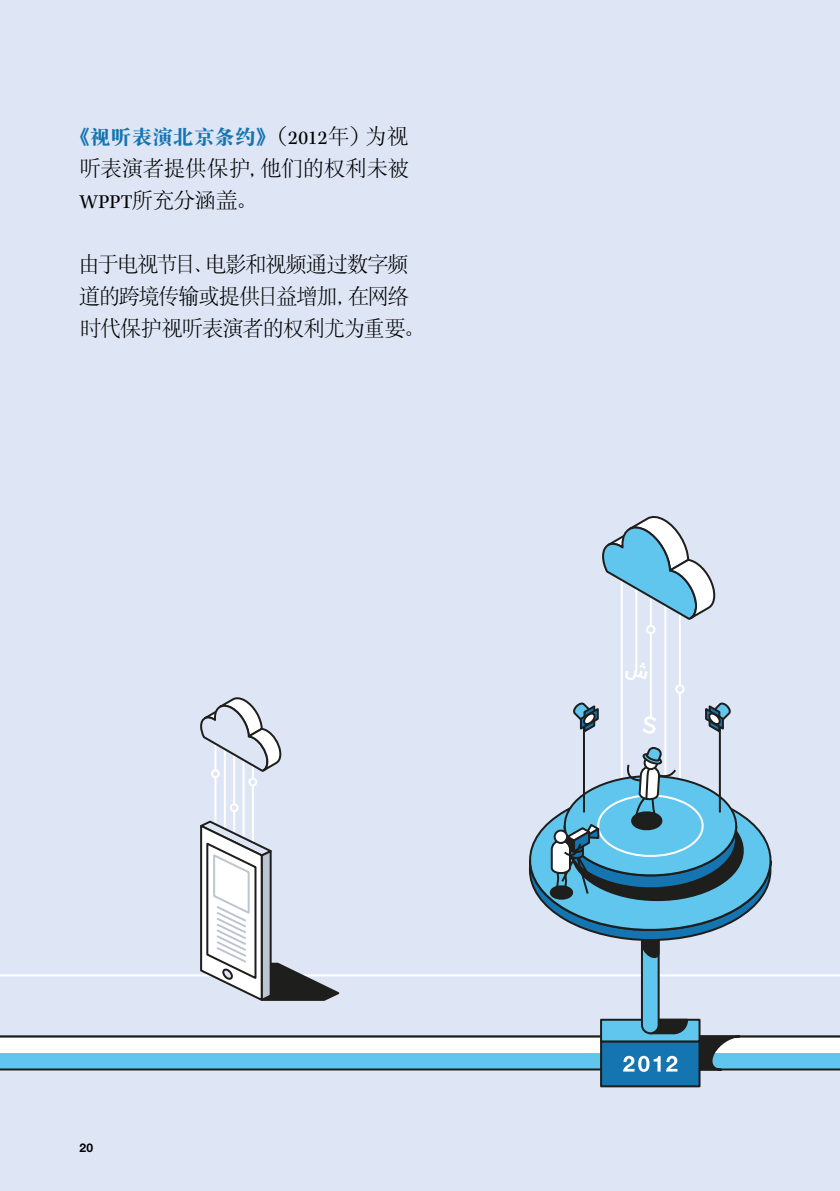
<style>
.page{position:relative;width:840px;height:1191px;background:#fff}
.page>*{position:absolute;margin:0;border:0;box-sizing:border-box;transform-origin:0 0}
.courant_DFSong_C{font:22px/32px "DF Song GB W3";letter-spacing:-.07em;color:#000}
.courant_DFSong_C-2{font:22px/32px "DF Song GB W3";letter-spacing:-.04em;color:#000}
.courant_DFSong_C-3{font:20px "DF Song GB W9";letter-spacing:.025em;color:#1575b1}
.pagination{font:700 12px "Helvetica Neue LT Std";color:#000}
.s1{font-family:"DF Song GB W3";font-size:22px;color:#000}
.s2{font-family:"Kepler Std";color:#000}
.s3{font-family:"Kepler Std";font-size:20px}
</style>
<div class="page">
<div style="left:0;top:0;width:839px;height:1191px;background:#dee5f5"></div>
<div style="left:599px;top:1040px;width:101px;height:47px;background:#1475b0;border:2px solid #1e1e1c"></div>
<svg style="left:621px;top:592px;width:95px;height:104px"></svg>
<svg style="left:602px;top:516px;width:113px;height:105px"></svg>
<svg style="left:0;top:696px;width:839px;height:375px"></svg>
<svg style="left:624px;top:662px;width:23px;height:18px"></svg>
<p class="courant_DFSong_C-3" style="left:69px;top:126px;width:341px">《视听表演北京条约》<span class="s1">（</span><span class="s2">2012</span><span class="s1">年）为视</span></p>
<p class="courant_DFSong_C-2" style="left:79px;top:152px;width:331px">听表演者提供保护，他们的权利未被<br><span class="s3">WPPT</span>所充分涵盖。</p>
<p class="courant_DFSong_C" style="left:78px;top:248px;width:348px">由于电视节目、电影和视频通过数字频道的跨境传输或提供日益增加，在网络时代保护视听表演者的权利尤为重要。</p>
<p class="pagination" style="left:79px;top:1140px;width:15px">20</p>
</div>
